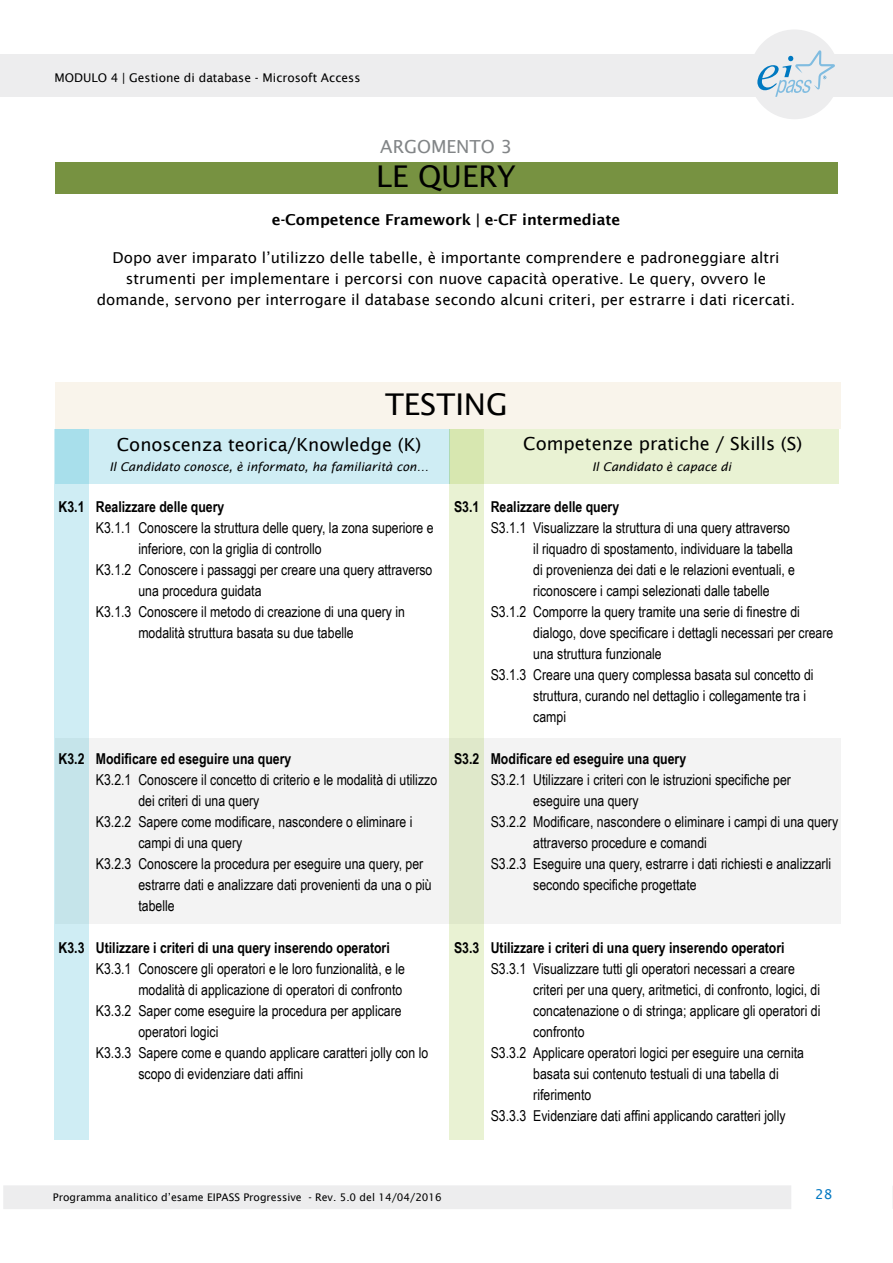
<style>
.page{position:relative;width:893px;height:1263px;background:#fff}
.page>*{position:absolute;margin:0;border:0;box-sizing:border-box;transform-origin:0 0}
.t1{font:30px "Lucida Sans";color:#000}
.t2{font:18px "Lucida Sans";color:#000}
.t3{font:18px "Lucida Sans";color:#828587}
.t4{font:15px/21px "Arial Narrow";color:#000}
.t5{font:15px/21px "Lucida Sans";color:#000;text-align:center}
.t6{font:700 15px "Arial Narrow";color:#000}
.t7{font:600 15px "Lucida Sans";color:#000}
.t8{font:13.5px "Lucida Sans";color:#0077c1}
.t9{font:italic 12px "Lucida Sans";color:#000}
.t10{font:12px "Lucida Sans";color:#000}
.t11{font:10.5px "Lucida Sans";color:#000}
</style>
<div class="page">
<div style="left:0;top:54px;width:893px;height:43px;background:#ededee"></div>
<div style="left:749px;top:29px;width:90px;height:90px;background:#ededee;border-radius:50%"></div>
<div style="left:3px;top:1185px;width:788px;height:24px;background:#ededee"></div>
<svg style="left:892px;top:1186px;width:1px;height:22px"></svg>
<svg style="left:757px;top:50px;width:78px;height:47px"></svg>
<div style="left:55px;top:162px;width:783px;height:31px;background:#779241"></div>
<div style="left:55px;top:738px;width:785px;height:186px;background:#f3f3f3"></div>
<div style="left:55px;top:382px;width:785px;height:47px;background:#f8f2e6"></div>
<div style="left:449px;top:429px;width:390px;height:54px;background:#e9f2d3"></div>
<svg style="left:449px;top:429px;width:35px;height:711px;background:#e4eecd"></svg>
<div style="left:55px;top:429px;width:34px;height:711px;background:#cfedf4"></div>
<svg style="left:55px;top:429px;width:394px;height:54px;background:#cbebf3"></svg>
<p class="t10" style="left:54px;top:71px;width:307px">MODULO 4 | Gestione di database - Microsoft Access</p>
<p class="t3" style="left:380px;top:136px;width:133px">ARGOMENTO 3</p>
<h1 class="t1" style="left:376px;top:159px;width:141px">LE QUERY</h1>
<p class="t7" style="left:272px;top:211px;width:350px">e-Competence Framework | e-CF intermediate</p>
<p class="t5" style="left:97px;top:247px;width:700px">Dopo aver imparato l’utilizzo delle tabelle, è importante comprendere e padroneggiare altri strumenti per implementare i percorsi con nuove capacità operative. Le query, ovvero le domande, servono per interrogare il database secondo alcuni criteri, per estrarre i dati ricercati.</p>
<h1 class="t1" style="left:385px;top:387px;width:124px">TESTING</h1>
<p class="t2" style="left:117px;top:434px;width:306px">Conoscenza teorica/Knowledge (K)</p>
<p class="t9" style="left:109px;top:460px;width:321px">Il Candidato conosce, è informato, ha familiarità con…</p>
<p class="t9" style="left:592px;top:460px;width:141px">Il Candidato è capace di</p>
<p class="t2" style="left:523px;top:434px;width:280px">Competenze pratiche / Skills (S)</p>
<p class="t6" style="left:59px;top:495px;width:27px">K3.1</p>
<p class="t6" style="left:96px;top:495px;width:130px">Realizzare delle query</p>
<p class="t4" style="left:138px;top:516px;width:297px">Conoscere la struttura delle query, la zona superiore e inferiore, con la griglia di controllo<br>Conoscere i passaggi per creare una query attraverso una procedura guidata<br>Conoscere il metodo di creazione di una query in modalità struttura basata su due tabelle</p>
<p class="t4" style="left:96px;top:517px;width:37px">K3.1.1</p>
<p class="t4" style="left:96px;top:559px;width:37px">K3.1.2</p>
<p class="t4" style="left:96px;top:601px;width:37px">K3.1.3</p>
<p class="t6" style="left:59px;top:747px;width:27px">K3.2</p>
<p class="t6" style="left:59px;top:936px;width:27px">K3.3</p>
<p class="t6" style="left:96px;top:747px;width:197px">Modificare ed eseguire una query</p>
<p class="t4" style="left:138px;top:768px;width:300px">Conoscere il concetto di criterio e le modalità di utilizzo dei criteri di una query<br>Sapere come modificare, nascondere o eliminare i campi di una query<br>Conoscere la procedura per eseguire una query, per estrarre dati e analizzare dati provenienti da una o più tabelle</p>
<p class="t6" style="left:96px;top:936px;width:295px">Utilizzare i criteri di una query inserendo operatori</p>
<p class="t4" style="left:138px;top:957px;width:291px">Conoscere gli operatori e le loro funzionalità, e le modalità di applicazione di operatori di confronto Saper come eseguire la procedura per applicare operatori logici<br>Sapere come e quando applicare caratteri jolly con lo scopo di evidenziare dati affini</p>
<p class="t4" style="left:96px;top:769px;width:37px">K3.2.1</p>
<p class="t4" style="left:96px;top:811px;width:37px">K3.2.2</p>
<p class="t4" style="left:96px;top:853px;width:37px">K3.2.3</p>
<p class="t4" style="left:96px;top:958px;width:37px">K3.3.1</p>
<p class="t4" style="left:96px;top:1000px;width:37px">K3.3.2</p>
<p class="t4" style="left:96px;top:1042px;width:37px">K3.3.3</p>
<p class="t6" style="left:454px;top:495px;width:27px">S3.1</p>
<p class="t6" style="left:454px;top:747px;width:27px">S3.2</p>
<p class="t6" style="left:491px;top:495px;width:130px">Realizzare delle query</p>
<p class="t4" style="left:533px;top:516px;width:302px">Visualizzare la struttura di una query attraverso<br>il riquadro di spostamento, individuare la tabella<br>di provenienza dei dati e le relazioni eventuali, e riconoscere i campi selezionati dalle tabelle<br>Comporre la query tramite una serie di finestre di dialogo, dove specificare i dettagli necessari per creare una struttura funzionale<br>Creare una query complessa basata sul concetto di struttura, curando nel dettaglio i collegamente tra i campi</p>
<p class="t6" style="left:491px;top:747px;width:197px">Modificare ed eseguire una query</p>
<p class="t4" style="left:533px;top:768px;width:306px">Utilizzare i criteri con le istruzioni specifiche per eseguire una query<br>Modificare, nascondere o eliminare i campi di una query attraverso procedure e comandi<br>Eseguire una query, estrarre i dati richiesti e analizzarli secondo specifiche progettate</p>
<p class="t4" style="left:491px;top:517px;width:37px">S3.1.1</p>
<p class="t4" style="left:491px;top:601px;width:37px">S3.1.2</p>
<p class="t4" style="left:491px;top:664px;width:37px">S3.1.3</p>
<p class="t4" style="left:491px;top:769px;width:37px">S3.2.1</p>
<p class="t4" style="left:491px;top:811px;width:37px">S3.2.2</p>
<p class="t4" style="left:491px;top:853px;width:37px">S3.2.3</p>
<p class="t6" style="left:454px;top:936px;width:27px">S3.3</p>
<p class="t6" style="left:491px;top:936px;width:295px">Utilizzare i criteri di una query inserendo operatori</p>
<p class="t4" style="left:533px;top:957px;width:289px">Visualizzare tutti gli operatori necessari a creare criteri per una query, aritmetici, di confronto, logici, di concatenazione o di stringa; applicare gli operatori di confronto<br>Applicare operatori logici per eseguire una cernita basata sui contenuto testuali di una tabella di riferimento<br>Evidenziare dati affini applicando caratteri jolly</p>
<p class="t4" style="left:491px;top:958px;width:37px">S3.3.1</p>
<p class="t4" style="left:491px;top:1042px;width:37px">S3.3.2</p>
<p class="t4" style="left:491px;top:1105px;width:37px">S3.3.3</p>
<p class="t11" style="left:53px;top:1191px;width:390px">Programma analitico d’esame EIPASS Progressive - Rev. 5.0 del 14/04/2016</p>
<p class="t8" style="left:815px;top:1186px;width:19px">28</p>
</div>
